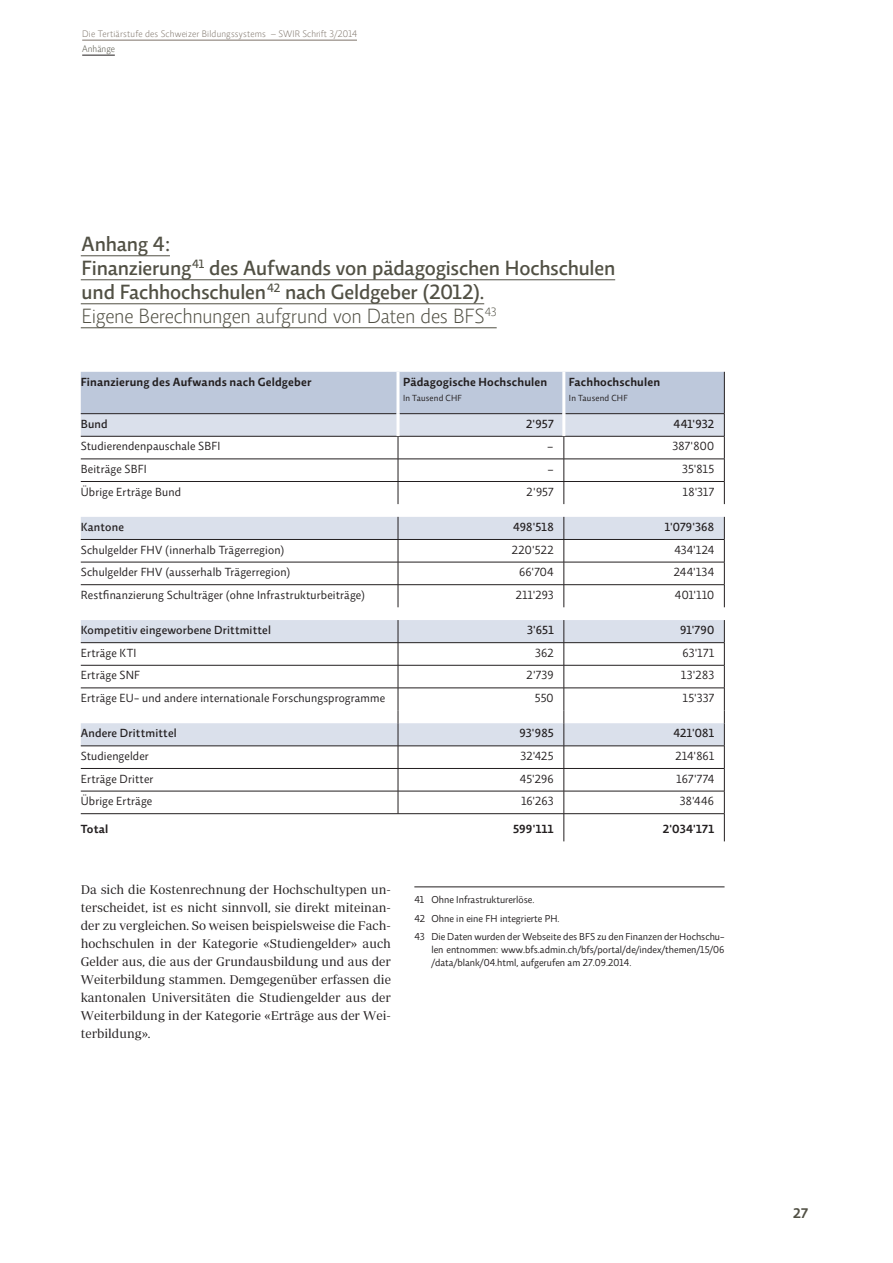
<style>
.page{position:relative;width:893px;height:1263px;background:#fff}
.page>*{position:absolute;margin:0;border:0;box-sizing:border-box;transform-origin:0 0}
.t1{font:500 21px/24px "Relato Sans OT";letter-spacing:-.005em;color:#515044}
.t2{font:600 14.25px "Relato Sans OT";color:#515044}
.t3{font:12.9px/18px "Periodico Display Lg";color:#231f20;text-align:justify}
.t4{font:12px "Relato Sans OT";letter-spacing:.015em;color:#231f20}
.t5{font:500 12px "Relato Sans OT";letter-spacing:.015em;color:#231f20}
.t6{font:600 12px "Relato Sans OT";letter-spacing:.015em;color:#231f20}
.t7{font:10.2px/18.3px "Relato Sans OT";letter-spacing:.005em;color:#231f20}
.t8{font:300 9.6px "Relato Sans OT";letter-spacing:.02em;color:#7e746a}
.t9{font:300 9.6px "Relato Sans OT";letter-spacing:.005em;color:#515044}
.t10{font:9px "Relato Sans OT";letter-spacing:.025em;color:#231f20}
.s1{font-weight:300}
</style>
<div class="page">
<hr style="left:82px;top:40px;width:275px;height:1px;background:#7e746a">
<hr style="left:82px;top:55px;width:33px;height:1px;background:#231f20">
<svg style="left:81px;top:504px;width:643px;height:242px"></svg>
<hr style="left:81px;top:539px;width:643px;height:1px;background:#231f20">
<hr style="left:81px;top:562px;width:643px;height:1px;background:#231f20">
<hr style="left:81px;top:584px;width:643px;height:1px;background:#231f20">
<svg style="left:724px;top:517px;width:1px;height:90px"></svg>
<hr style="left:81px;top:642px;width:643px;height:1px;background:#231f20">
<hr style="left:81px;top:665px;width:643px;height:1px;background:#231f20">
<hr style="left:81px;top:688px;width:643px;height:1px;background:#231f20">
<hr style="left:81px;top:746px;width:643px;height:1px;background:#231f20">
<hr style="left:81px;top:768px;width:643px;height:1px;background:#231f20">
<hr style="left:81px;top:791px;width:643px;height:1px;background:#231f20">
<hr style="left:81px;top:813px;width:643px;height:1px;background:#231f20">
<svg style="left:724px;top:620px;width:1px;height:221px"></svg>
<svg style="left:398px;top:517px;width:1px;height:90px"></svg>
<svg style="left:564px;top:517px;width:1px;height:90px"></svg>
<svg style="left:398px;top:620px;width:1px;height:193px"></svg>
<svg style="left:564px;top:620px;width:1px;height:221px"></svg>
<svg style="left:81px;top:372px;width:644px;height:132px"></svg>
<hr style="left:81px;top:255px;width:89px;height:1px;background:#515044">
<hr style="left:81px;top:279px;width:534px;height:1px;background:#515044">
<hr style="left:81px;top:303px;width:403px;height:1px;background:#515044">
<hr style="left:81px;top:327px;width:416px;height:1px;background:#515044">
<hr style="left:414px;top:887px;width:310px;height:1px;background:#231f20">
<p class="t8" style="left:82px;top:30px;width:276px">Die Tertiärstufe des Schweizer Bildungssystems – SWIR Schrift 3/2014</p>
<p class="t9" style="left:82px;top:45px;width:34px">Anhänge</p>
<h1 class="t1" style="left:82px;top:234px;width:535px">Anhang 4 :<br>Finanzierung <sup>41</sup> des Aufwands von pädagogischen Hochschulen und Fachhochschulen <sup>42</sup> nach Geldgeber (2012).<br><span class="s1">Eigene Berechnungen aufgrund von Daten des BFS</span><sup>43</sup></h1>
<p class="t6" style="left:81px;top:377px;width:232px">Finanzierung des Aufwands nach Geldgeber</p>
<p class="t6" style="left:403px;top:377px;width:146px">Pädagogische Hochschulen</p>
<p class="t10" style="left:403px;top:394px;width:60px">In Tausend CHF</p>
<p class="t6" style="left:569px;top:377px;width:93px">Fachhochschulen</p>
<p class="t10" style="left:569px;top:394px;width:60px">In Tausend CHF</p>
<p class="t5" style="left:81px;top:419px;width:28px">Bund</p>
<p class="t5" style="left:526px;top:419px;width:29px">2'957</p>
<p class="t5" style="left:674px;top:419px;width:42px">441'932</p>
<p class="t4" style="left:81px;top:442px;width:141px">Studierendenpauschale SBFI</p>
<p class="t4" style="left:547px;top:442px;width:8px">−</p>
<p class="t4" style="left:672px;top:442px;width:43px">387'800</p>
<p class="t4" style="left:81px;top:464px;width:67px">Beiträge SBFI</p>
<p class="t4" style="left:547px;top:464px;width:8px">−</p>
<p class="t4" style="left:682px;top:464px;width:33px">35'815</p>
<p class="t4" style="left:81px;top:487px;width:102px">Übrige Erträge Bund</p>
<p class="t4" style="left:527px;top:487px;width:29px">2'957</p>
<p class="t4" style="left:683px;top:487px;width:33px">18'317</p>
<p class="t5" style="left:81px;top:522px;width:45px">Kantone</p>
<p class="t5" style="left:513px;top:522px;width:42px">498'518</p>
<p class="t5" style="left:665px;top:522px;width:51px">1'079'368</p>
<p class="t4" style="left:81px;top:545px;width:205px">Schulgelder FHV (innerhalb Trägerregion)</p>
<p class="t4" style="left:512px;top:545px;width:43px">220'522</p>
<p class="t4" style="left:674px;top:545px;width:41px">434'124</p>
<p class="t4" style="left:81px;top:568px;width:211px">Schulgelder FHV (ausserhalb Trägerregion)</p>
<p class="t4" style="left:519px;top:568px;width:36px">66'704</p>
<p class="t4" style="left:674px;top:568px;width:42px">244'134</p>
<p class="t4" style="left:81px;top:590px;width:286px">Restfinanzierung Schulträger (ohne Infrastrukturbeiträge)</p>
<p class="t4" style="left:516px;top:590px;width:39px">211'293</p>
<p class="t4" style="left:675px;top:590px;width:41px">401'110</p>
<p class="t5" style="left:81px;top:626px;width:192px">Kompetitiv eingeworbene Drittmittel</p>
<p class="t5" style="left:527px;top:626px;width:28px">3'651</p>
<p class="t5" style="left:680px;top:626px;width:35px">91'790</p>
<p class="t4" style="left:81px;top:648px;width:57px">Erträge KTI</p>
<p class="t4" style="left:535px;top:648px;width:20px">362</p>
<p class="t4" style="left:682px;top:648px;width:33px">63'171</p>
<p class="t4" style="left:81px;top:671px;width:61px">Erträge SNF</p>
<p class="t4" style="left:527px;top:671px;width:29px">2'739</p>
<p class="t4" style="left:681px;top:671px;width:34px">13'283</p>
<p class="t4" style="left:81px;top:693px;width:306px">Erträge EU- und andere internationale Forschungsprogramme</p>
<p class="t4" style="left:535px;top:693px;width:20px">550</p>
<p class="t4" style="left:683px;top:693px;width:33px">15'337</p>
<p class="t5" style="left:81px;top:729px;width:97px">Andere Drittmittel</p>
<p class="t5" style="left:519px;top:729px;width:36px">93'985</p>
<p class="t5" style="left:673px;top:729px;width:42px">421'081</p>
<p class="t4" style="left:81px;top:751px;width:69px">Studiengelder</p>
<p class="t4" style="left:520px;top:751px;width:35px">32'425</p>
<p class="t4" style="left:675px;top:751px;width:40px">214'861</p>
<p class="t4" style="left:81px;top:774px;width:74px">Erträge Dritter</p>
<p class="t4" style="left:520px;top:774px;width:35px">45'296</p>
<p class="t4" style="left:676px;top:774px;width:39px">167'774</p>
<p class="t4" style="left:81px;top:797px;width:73px">Übrige Erträge</p>
<p class="t4" style="left:521px;top:797px;width:34px">16'263</p>
<p class="t4" style="left:680px;top:797px;width:36px">38'446</p>
<p class="t6" style="left:81px;top:824px;width:29px">Total</p>
<p class="t6" style="left:513px;top:824px;width:42px">599'111</p>
<p class="t6" style="left:663px;top:824px;width:53px">2'034'171</p>
<p class="t3" style="left:81px;top:881px;width:312px">Da sich die Kostenrechnung der Hochschultypen un&shy;terscheidet, ist es nicht sinnvoll, sie direkt miteinan&shy;der zu vergleichen. So weisen beispielsweise die Fach&shy;hochschulen in der Kategorie «Studiengelder» auch Gelder aus, die aus der Grundausbildung und aus der Weiterbildung stammen. Demgegenüber erfassen die kantonalen Universitäten die Studiengelder aus der Weiterbildung in der Kategorie «Erträge aus der Wei&shy;terbildung».</p>
<p class="t7" style="left:414px;top:892px;width:312px">41 Ohne Infrastrukturerlöse.<br>42 Ohne in eine FH integrierte PH.<br>43 Die Daten wurden der Webseite des BFS zu den Finanzen der Hochschu-</p>
<p class="t7" style="left:431px;top:944px;width:295px;line-height:13.2px">len entnommen: www.bfs.admin.ch/bfs/portal/de/index/themen/15/06 /data/blank/04.html, aufgerufen am 27.09.2014.</p>
<p class="t2" style="left:793px;top:1208px;width:16px">27</p>
</div>
